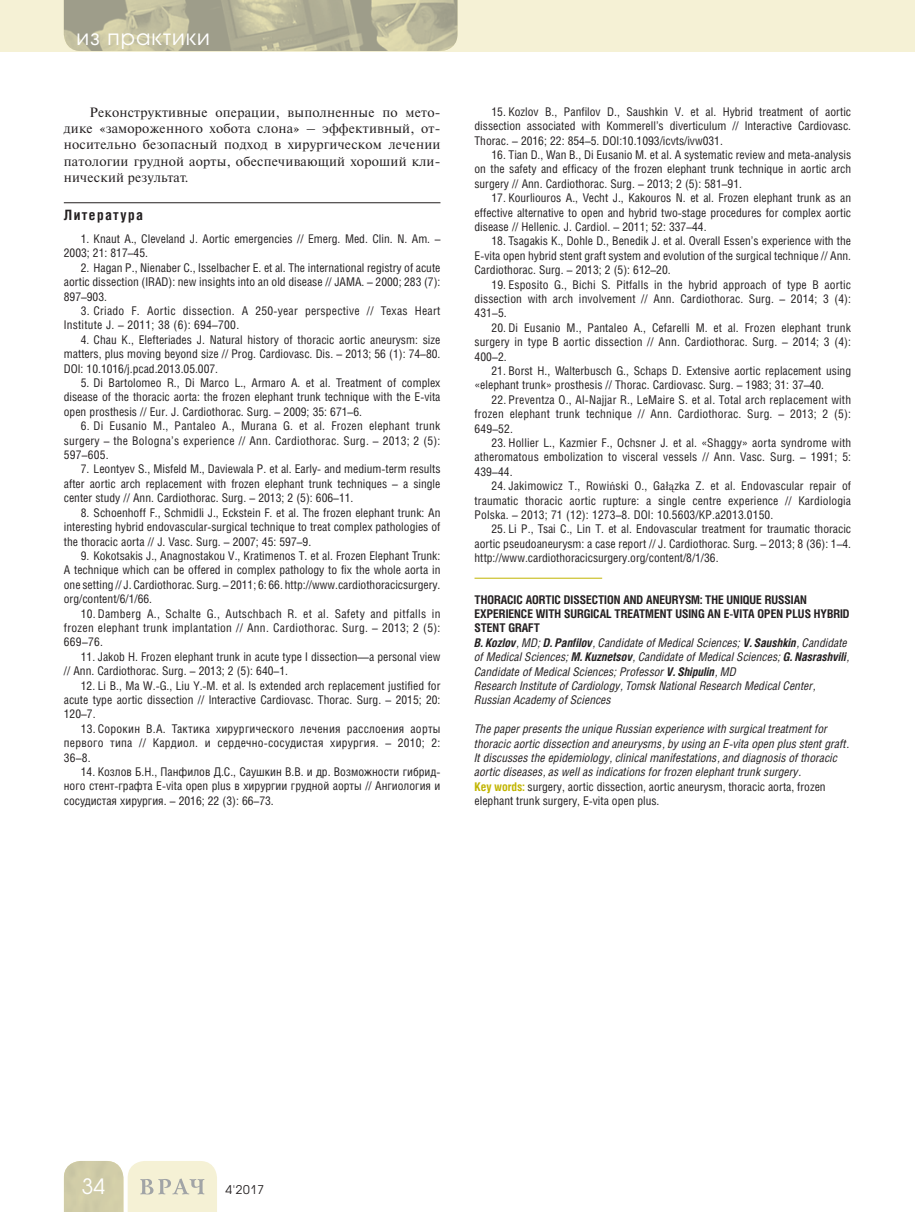
<style>
.page{position:relative;width:915px;height:1212px;background:#fff}
.page>*{position:absolute;margin:0;border:0;box-sizing:border-box;transform-origin:0 0}
.t1{font:21px "Avant Garde Gothic C";letter-spacing:.05em;color:#fff}
.t2{font:700 14.25px "Helios Cond";letter-spacing:.1em;color:#231f20}
.t3{font:13.5px/16.2px "Newton C";letter-spacing:.015em;color:#231f20;text-align:justify}
.t4{font:12px/14.4px "Helios Cond";color:#231f20;text-align:justify}
.t5{font:italic 12px/14.4px "Helios Cond";color:#231f20}
.t6{font:12px/14.4px "Helios Cond";letter-spacing:.02em;color:#231f20}
.t7{font:12px "Avant Garde Gothic C";color:#231f20}
.s1{font-family:"Times New Roman"}
.s2{font-weight:700;font-style:normal}
.s3{font-weight:700}
.s4{font-weight:700;font-style:normal;color:#c1b400}
.s5{font-style:normal}
</style>
<div class="page">
<div style="left:0;top:0;width:914px;height:51px;background:#f5f1d5"></div>
<svg style="left:64px;top:1161px;width:153px;height:51px;background:#e3e0c3"></svg>
<img style="left:64px;top:0;width:393px;height:51px">
<hr style="left:64px;top:202px;width:376px;height:1px;background:#231f20">
<hr style="left:474px;top:578px;width:128px;height:1px;background:#c1b400">
<h1 class="t1" style="left:77px;top:27px;width:135px">из практики</h1>
<p class="t3" style="left:64px;top:106px;width:378px;text-indent:26px">Реконструктивные операции, выполненные по мето&shy;дике «замороженного хобота слона» – эффективный, от&shy;носительно безопасный подход в хирургическом лечении патологии грудной аорты, обеспечивающий хороший кли&shy;нический результат.</p>
<p class="t2" style="left:64px;top:209px;width:81px">Литература</p>
<p class="t4" style="left:64px;top:233px;width:378px;text-indent:17px">1. Knaut A., Cleveland J. Aortic emergencies // Emerg. Med. Clin. N. Am. –<br>2003; 21: 817–45.</p>
<p class="t4" style="left:64px;top:262px;width:378px;text-indent:17px">2. Hagan P., Nienaber C., Isselbacher E. et al. The international registry of acute aortic dissection (IRAD): new insights into an old disease // JAMA. – 2000; 283 (7):<br>897–903.</p>
<p class="t6" style="left:64px;top:305px;width:378px;text-indent:17px">3. Criado F. Aortic dissection. A 250-year perspective // Texas Heart<br>Institute J. – 2011; 38 (6): 694–700.</p>
<p class="t4" style="left:64px;top:334px;width:378px;text-indent:17px">4. Chau K., Elefteriades J. Natural history of thoracic aortic aneurysm: size matters, plus moving beyond size // Prog. Cardiovasc. Dis. – 2013; 56 (1): 74–80.<br>DOI: 10.1016/j.pcad.2013.05.007.</p>
<p class="t4" style="left:64px;top:377px;width:378px;text-indent:17px">5. Di Bartolomeo R., Di Marco L., Armaro A. et al. Treatment of complex disease of the thoracic aorta: the frozen elephant trunk technique with the E-vita open prosthesis // Eur. J. Cardiothorac. Surg. – 2009; 35: 671–6.</p>
<p class="t4" style="left:64px;top:420px;width:378px;text-indent:17px">6. Di Eusanio M., Pantaleo A., Murana G. et al. Frozen elephant trunk surgery – the Bologna’s experience // Ann. Cardiothorac. Surg. – 2013; 2 (5):<br>597–605.</p>
<p class="t4" style="left:64px;top:463px;width:378px;text-indent:17px">7. Leontyev S., Misfeld M., Daviewala P. et al. Early- and medium-term results after aortic arch replacement with frozen elephant trunk techniques – a single center study // Ann. Cardiothorac. Surg. – 2013; 2 (5): 606–11.</p>
<p class="t4" style="left:64px;top:506px;width:378px;text-indent:17px">8. Schoenhoff F., Schmidli J., Eckstein F. et al. The frozen elephant trunk: An interesting hybrid endovascular-surgical technique to treat complex pathologies of the thoracic aorta // J. Vasc. Surg. – 2007; 45: 597–9.</p>
<p class="t4" style="left:64px;top:550px;width:378px;text-indent:17px">9. Kokotsakis J., Anagnostakou V., Kratimenos T. et al. Frozen Elephant Trunk:<br>A technique which can be offered in complex pathology to fix the whole aorta in one setting // J. Cardiothorac. Surg. – 2011; 6: 66. http://www.cardiothoracicsurgery. org/content/6/1/66.</p>
<p class="t4" style="left:64px;top:607px;width:378px;text-indent:17px">10. Damberg A., Schalte G., Autschbach R. et al. Safety and pitfalls in frozen elephant trunk implantation // Ann. Cardiothorac. Surg. – 2013; 2 (5):<br>669–76.</p>
<p class="t4" style="left:64px;top:650px;width:378px;text-indent:17px">11. Jakob H. Frozen elephant trunk in acute type I dissection—a personal view // Ann. Cardiothorac. Surg. – 2013; 2 (5): 640–1.</p>
<p class="t4" style="left:64px;top:679px;width:378px;text-indent:17px">12. Li B., Ma W.-G., Liu Y.-M. et al. Is extended arch replacement justified for acute type aortic dissection // Interactive Cardiovasc. Thorac. Surg. – 2015; 20:<br>120–7.</p>
<p class="t4" style="left:64px;top:722px;width:378px;text-indent:17px">13. Сорокин В.А. Тактика хирургического лечения расслоения аорты первого типа // Кардиол. и сердечно-сосудистая хирургия. – 2010; 2:<br>36–8.</p>
<p class="t4" style="left:64px;top:766px;width:378px;text-indent:17px">14. Козлов Б.Н., Панфилов Д.С., Саушкин В.В. и др. Возможности гибрид&shy;ного стент-графта E-vita open plus в хирургии грудной аорты // Ангиология и сосудистая хирургия. – 2016; 22 (3): 66–73.</p>
<p class="t4" style="left:474px;top:106px;width:378px;text-indent:17px">15. Kozlov B., Panfilov D., Saushkin V. et al. Hybrid treatment of aortic dissection associated with Kommerell’s diverticulum // Interactive Cardiovasc.<br>Thorac. – 2016; 22: 854–5. DOI:10.1093/icvts/ivw031.</p>
<p class="t4" style="left:474px;top:149px;width:378px;text-indent:17px">16. Tian D., Wan B., Di Eusanio M. et al. A systematic review and meta-analysis on the safety and efficacy of the frozen elephant trunk technique in aortic arch surgery // Ann. Cardiothorac. Surg. – 2013; 2 (5): 581–91.</p>
<p class="t4" style="left:474px;top:192px;width:378px;text-indent:17px">17. Kourliouros A., Vecht J., Kakouros N. et al. Frozen elephant trunk as an effective alternative to open and hybrid two-stage procedures for complex aortic disease // Hellenic. J. Cardiol. – 2011; 52: 337–44.</p>
<p class="t4" style="left:474px;top:235px;width:378px;text-indent:17px">18. Tsagakis K., Dohle D., Benedik J. et al. Overall Essen’s experience with the E-vita open hybrid stent graft system and evolution of the surgical technique // Ann.<br>Cardiothorac. Surg. – 2013; 2 (5): 612–20.</p>
<p class="t4" style="left:474px;top:278px;width:378px;text-indent:17px">19. Esposito G., Bichi S. Pitfalls in the hybrid approach of type B aortic dissection with arch involvement // Ann. Cardiothorac. Surg. – 2014; 3 (4):<br>431–5.</p>
<p class="t4" style="left:474px;top:322px;width:378px;text-indent:17px">20. Di Eusanio M., Pantaleo A., Cefarelli M. et al. Frozen elephant trunk surgery in type B aortic dissection // Ann. Cardiothorac. Surg. – 2014; 3 (4):<br>400–2.</p>
<p class="t4" style="left:474px;top:365px;width:378px;text-indent:17px">21. Borst H., Walterbusch G., Schaps D. Extensive aortic replacement using «elephant trunk» prosthesis // Thorac. Cardiovasc. Surg. – 1983; 31: 37–40.</p>
<p class="t4" style="left:474px;top:394px;width:378px;text-indent:17px">22. Preventza O., Al-Najjar R., LeMaire S. et al. Total arch replacement with frozen elephant trunk technique // Ann. Cardiothorac. Surg. – 2013; 2 (5):<br>649–52.</p>
<p class="t4" style="left:474px;top:437px;width:378px;text-indent:17px">23. Hollier L., Kazmier F., Ochsner J. et al. «Shaggy» aorta syndrome with atheromatous embolization to visceral vessels // Ann. Vasc. Surg. – 1991; 5:<br>439–44.</p>
<p class="t4" style="left:474px;top:480px;width:378px;text-indent:17px">24. Jakimowicz T., Rowi<span class="s1">ń</span>ski O., Ga<span class="s1">łą</span>zka Z. et al. Endovascular repair of traumatic thoracic aortic rupture: a single centre experience // Kardiologia Polska. – 2013; 71 (12): 1273–8. DOI: 10.5603/KP.a2013.0150.</p>
<p class="t4" style="left:474px;top:523px;width:378px;text-indent:17px">25. Li P., Tsai C., Lin T. et al. Endovascular treatment for traumatic thoracic aortic pseudoaneurysm: a case report // J. Cardiothorac. Surg. – 2013; 8 (36): 1–4. http://www.cardiothoracicsurgery.org/content/8/1/36.</p>
<p class="t5" style="left:474px;top:593px;width:376px"><span class="s2">THORACIC AORTIC DISSECTION AND ANEURYSM: THE UNIQUE RUSSIAN EXPERIENCE WITH SURGICAL TREATMENT USING AN E-VITA OPEN PLUS HYBRID STENT GRAFT<br></span><span class="s3">B. Kozlov</span>, MD; <span class="s3">D. Panfilov</span>, Candidate of Medical Sciences; <span class="s3">V. Saushkin</span>, Candidate of Medical Sciences; <span class="s3">M. Kuznetsov</span>, Candidate of Medical Sciences; <span class="s3">G. Nasrashvili</span>, Candidate of Medical Sciences; Professor <span class="s3">V. Shipulin</span>, MD<br>Research Institute of Cardiology, Tomsk National Research Medical Center, Russian Academy of Sciences</p>
<p class="t5" style="left:474px;top:723px;width:376px">The paper presents the unique Russian experience with surgical treatment for thoracic aortic dissection and aneurysms, by using an E-vita open plus stent graft.<br>It discusses the epidemiology, clinical manifestations, and diagnosis of thoracic aortic diseases, as well as indications for frozen elephant trunk surgery.<br><span class="s4">Key words:</span> <span class="s5">surgery, aortic dissection, aortic aneurysm, thoracic aorta, frozen elephant trunk surgery, E-vita open plus.</span></p>
<h1 class="t1" style="left:82px;top:1177px;width:25px">34</h1>
<p class="t7" style="left:225px;top:1184px;width:40px">4'2017</p>
</div>
